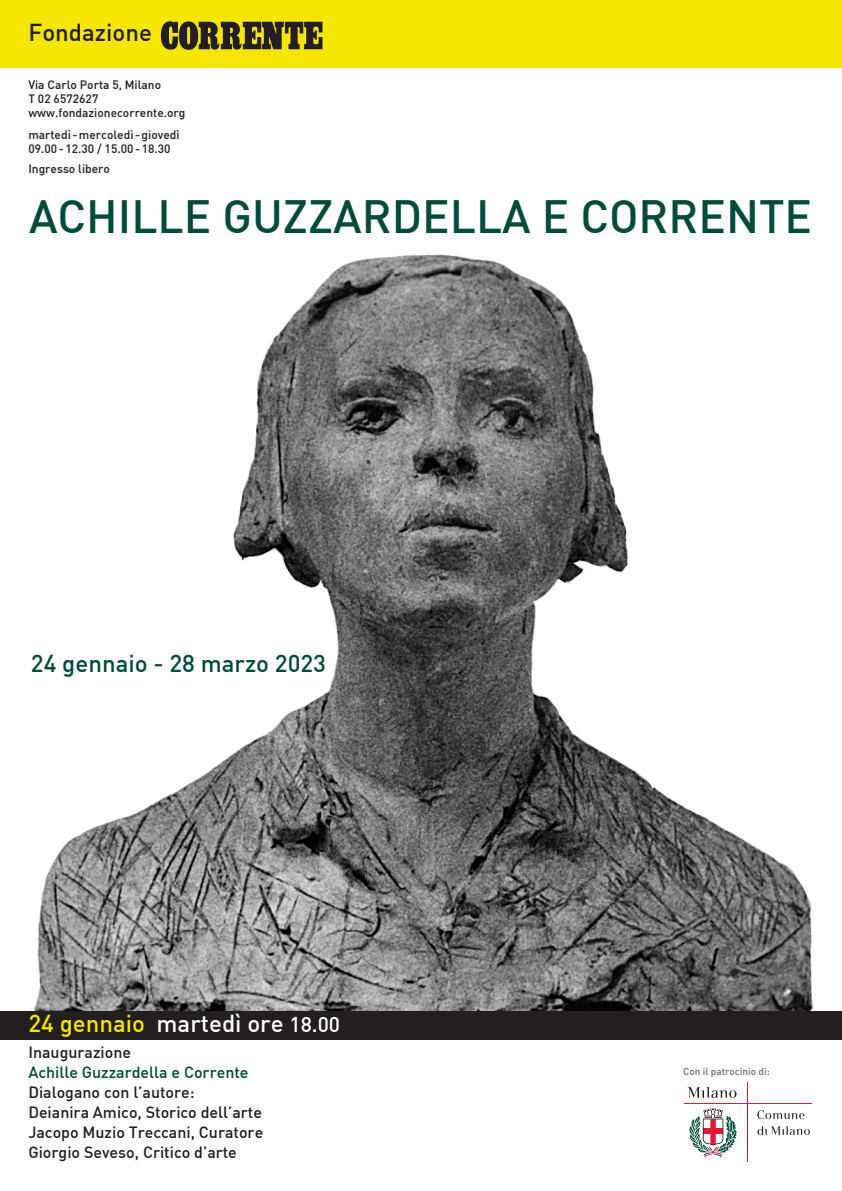
<style>
.page{position:relative;width:842px;height:1191px;background:#fff}
.page>*{position:absolute;margin:0;border:0;box-sizing:border-box;transform-origin:0 0}
.t1{font:500 45.7px "DIN";color:#004b39}
.t2{font:500 24px "DIN";color:#fff}
.t3{font:500 24px "DIN";color:#004b39}
.t4{font:500 24px "DIN";color:#231f20}
.t5{font:500 16px "DIN";color:#231f20}
.t6{font:500 16px "DIN";color:#004b39}
.t7{font:500 12px "DIN";color:#231f20}
.t8{font:500 10px "DIN";color:#6c6d70}
.s1{color:#f5e601}
.s2{font-size:21px}
</style>
<div class="page">
<img style="left:30px;top:254px;width:784px;height:757px">
<div style="left:0;top:1011px;width:842px;height:28px;background:#231f20"></div>
<div style="left:0;top:0;width:842px;height:67px;background:#f5e601"></div>
<svg style="left:161px;top:21px;width:161px;height:29px"></svg>
<hr style="left:747px;top:1081px;width:1px;height:80px;background:#e51836">
<hr style="left:684px;top:1103px;width:127px;height:1px;background:#e51836">
<svg style="left:757px;top:1126px;width:53px;height:9px"></svg>
<svg style="left:757px;top:1110px;width:47px;height:9px"></svg>
<svg style="left:688px;top:1087px;width:48px;height:11px"></svg>
<svg style="left:689px;top:1108px;width:48px;height:49px"></svg>
<p class="t4" style="left:28px;top:17px;width:125px">Fondazione</p>
<p class="t7" style="left:28px;top:77px;width:134px">Via Carlo Porta 5, Milano</p>
<p class="t7" style="left:28px;top:91px;width:72px">T 02 6572627</p>
<p class="t7" style="left:28px;top:105px;width:159px">www.fondazionecorrente.org</p>
<p class="t7" style="left:28px;top:127px;width:153px">martedì -mercoledì -giovedì</p>
<p class="t7" style="left:28px;top:141px;width:144px">09.00-12.30 / 15.00-18.30</p>
<p class="t7" style="left:28px;top:161px;width:83px">Ingresso libero</p>
<p class="t1" style="left:29px;top:187px;width:785px">ACHILLE GUZZARDELLA E CORRENTE</p>
<p class="t3" style="left:31px;top:648px;width:297px">24 gennaio - 28 marzo 2023</p>
<p class="t2" style="left:28px;top:1008px;width:313px"><span class="s1">24 gennaio</span> martedì ore <span class="s2">18.00</span></p>
<p class="t5" style="left:28px;top:1042px;width:104px">Inaugurazione</p>
<p class="t6" style="left:28px;top:1062px;width:222px">Achille Guzzardella e Corrente</p>
<p class="t5" style="left:28px;top:1082px;width:168px">Dialogano con l’autore:</p>
<p class="t5" style="left:28px;top:1102px;width:235px">Deianira Amico, Storico dell’arte</p>
<p class="t5" style="left:28px;top:1122px;width:236px">Jacopo Muzio Treccani, Curatore</p>
<p class="t5" style="left:28px;top:1142px;width:210px">Giorgio Seveso, Critico d’arte</p>
<p class="t8" style="left:683px;top:1065px;width:88px">Con il patrocinio di:</p>
</div>
